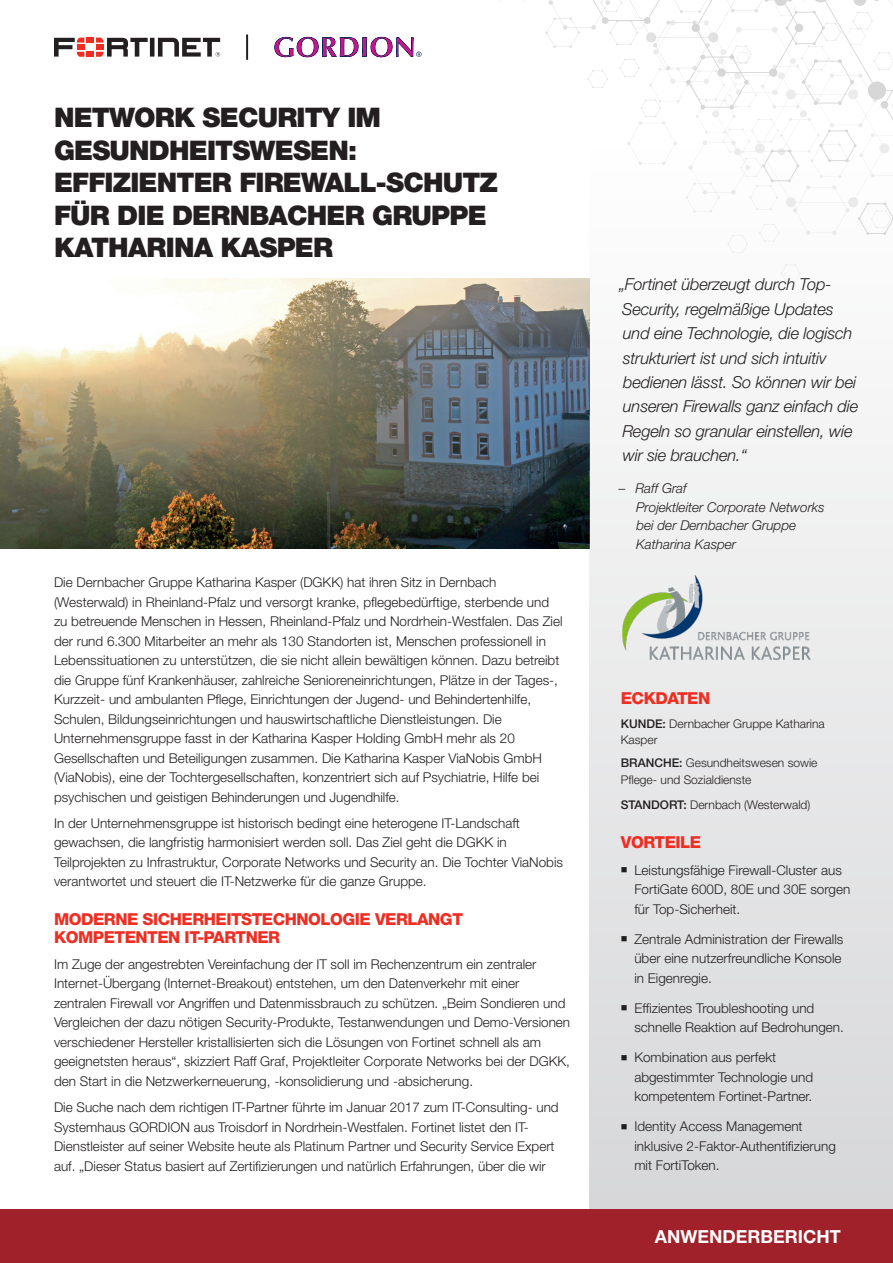
<style>
.page{position:relative;width:893px;height:1263px;background:#fff}
.page>*{position:absolute;margin:0;border:0;box-sizing:border-box;transform-origin:0 0}
.Main_Title{font:900 27px/32.4px "Helvetica Neue LT Pro";letter-spacing:-.03em;color:#231f20}
.t1{font:700 18px "Helvetica Neue LT Pro";color:#fff}
.INSET_QUOTE{font:italic 300 16.5px/24.5px "Helvetica Neue LT Pro";letter-spacing:-.01em;color:#231f20}
.Body_Copy_SUBHEAD__R{font:800 16.5px/18px "Helvetica Neue LT Pro";letter-spacing:-.03em;color:#ee2e22}
.SIDEBAR_SUBHEAD__RED{font:800 16.5px "Helvetica Neue LT Pro";letter-spacing:-.03em;color:#ee2e22}
.Body_Copy{font:300 13.5px/19.5px "Helvetica Neue LT Pro";color:#231f20}
.INSET_QUOTE_-_NAME{font:italic 300 13.5px/18.5px "Helvetica Neue LT Pro";color:#231f20}
.Body_Copy-2{font:300 12px/16.5px "Helvetica Neue LT Pro";color:#231f20}
.s1{font-weight:500}
</style>
<div class="page">
<div style="left:0;top:1209px;width:893px;height:54px;background:#a02129"></div>
<div style="left:86px;top:38px;width:8px;height:5px;background:#ee2e22"></div>
<div style="left:86px;top:52px;width:8px;height:5px;background:#ee2e22"></div>
<svg style="left:54px;top:38px;width:30px;height:19px"></svg>
<svg style="left:96px;top:38px;width:124px;height:19px"></svg>
<svg style="left:545px;top:0;width:348px;height:145px"></svg>
<img style="left:0;top:279px;width:589px;height:270px">
<div style="left:589px;top:145px;width:304px;height:1064px;background:linear-gradient(to bottom,#fefefe,#d7d7d9)"></div>
<img style="left:620px;top:572px;width:192px;height:91px">
<svg style="left:274px;top:37px;width:148px;height:20px"></svg>
<hr style="left:246px;top:34px;width:2px;height:26px;background:#231f20">
<p class="Main_Title" style="left:54px;top:101px;width:446px">NETWORK SECURITY IM<br>GESUNDHEITSWESEN:<br>EFFIZIENTER FIREWALL-SCHUTZ<br>FÜR DIE DERNBACHER GRUPPE<br>KATHARINA KASPER</p>
<p class="Body_Copy" style="left:54px;top:572px;width:510px">Die Dernbacher Gruppe Katharina Kasper (DGKK) hat ihren Sitz in Dernbach (Westerwald) in Rheinland-Pfalz und versorgt kranke, pflegebedürftige, sterbende und zu betreuende Menschen in Hessen, Rheinland-Pfalz und Nordrhein-Westfalen. Das Ziel der rund 6.300 Mitarbeiter an mehr als 130 Standorten ist, Menschen professionell in Lebenssituationen zu unterstützen, die sie nicht allein bewältigen können. Dazu betreibt die Gruppe fünf Krankenhäuser, zahlreiche Senioreneinrichtungen, Plätze in der Tages-, Kurzzeit- und ambulanten Pflege, Einrichtungen der Jugend- und Behindertenhilfe, Schulen, Bildungseinrichtungen und hauswirtschaftliche Dienstleistungen. Die Unternehmensgruppe fasst in der Katharina Kasper Holding GmbH mehr als 20<br>Gesellschaften und Beteiligungen zusammen. Die Katharina Kasper ViaNobis GmbH (ViaNobis), eine der Tochtergesellschaften, konzentriert sich auf Psychiatrie, Hilfe bei psychischen und geistigen Behinderungen und Jugendhilfe.</p>
<p class="Body_Copy" style="left:54px;top:813px;width:510px">In der Unternehmensgruppe ist historisch bedingt eine heterogene IT-Landschaft gewachsen, die langfristig harmonisiert werden soll. Das Ziel geht die DGKK in Teilprojekten zu Infrastruktur, Corporate Networks und Security an. Die Tochter ViaNobis verantwortet und steuert die IT-Netzwerke für die ganze Gruppe.</p>
<p class="Body_Copy_SUBHEAD__R" style="left:54px;top:910px;width:410px">MODERNE SICHERHEITSTECHNOLOGIE VERLANGT<br>KOMPETENTEN IT-PARTNER</p>
<p class="Body_Copy" style="left:54px;top:954px;width:518px">Im Zuge der angestrebten Vereinfachung der IT soll im Rechenzentrum ein zentraler Internet-Übergang (Internet-Breakout) entstehen, um den Datenverkehr mit einer zentralen Firewall vor Angriffen und Datenmissbrauch zu schützen. „Beim Sondieren und Vergleichen der dazu nötigen Security-Produkte, Testanwendungen und Demo-Versionen verschiedener Hersteller kristallisierten sich die Lösungen von Fortinet schnell als am geeignetsten heraus“, skizziert Raff Graf, Projektleiter Corporate Networks bei der DGKK, den Start in die Netzwerkerneuerung, -konsolidierung und -absicherung.</p>
<p class="Body_Copy" style="left:54px;top:1097px;width:506px">Die Suche nach dem richtigen IT-Partner führte im Januar 2017 zum IT-Consulting- und Systemhaus GORDION aus Troisdorf in Nordrhein-Westfalen. Fortinet listet den IT-Dienstleister auf seiner Website heute als Platinum Partner und Security Service Expert auf. „Dieser Status basiert auf Zertifizierungen und natürlich Erfahrungen, über die wir</p>
<p class="INSET_QUOTE" style="left:619px;top:272px;width:241px">„Fortinet überzeugt durch Top-<br>Security, regelmäßige Updates und eine Technologie, die logisch strukturiert ist und sich intuitiv bedienen lässt. So können wir bei unseren Firewalls ganz einfach die<br>Regeln so granular einstellen, wie wir sie brauchen.“</p>
<p class="INSET_QUOTE_-_NAME" style="left:636px;top:479px;width:190px;text-indent:-17px">– Raff Graf<br>Projektleiter Corporate Networks bei der Dernbacher Gruppe<br>Katharina Kasper</p>
<p class="SIDEBAR_SUBHEAD__RED" style="left:621px;top:689px;width:91px">ECKDATEN</p>
<p class="Body_Copy-2" style="left:621px;top:715px;width:205px"><span class="s1">KUNDE:</span> Dernbacher Gruppe Katharina<br>Kasper</p>
<p class="Body_Copy-2" style="left:621px;top:755px;width:198px"><span class="s1">BRANCHE:</span> Gesundheitswesen sowie<br>Pflege- und Sozialdienste</p>
<p class="Body_Copy-2" style="left:621px;top:796px;width:191px"><span class="s1">STANDORT:</span> Dernbach (Westerwald)</p>
<p class="SIDEBAR_SUBHEAD__RED" style="left:621px;top:833px;width:82px">VORTEILE</p>
<p class="Body_Copy" style="left:634px;top:860px;width:218px;text-indent:-14px">■ Leistungsfähige Firewall-Cluster aus<br>FortiGate 600D, 80E und 30E sorgen für Top-Sicherheit.</p>
<p class="Body_Copy" style="left:634px;top:929px;width:211px;text-indent:-14px">■ Zentrale Administration der Firewalls über eine nutzerfreundliche Konsole in Eigenregie.</p>
<p class="Body_Copy" style="left:634px;top:998px;width:211px;text-indent:-14px">■ Effizientes Troubleshooting und schnelle Reaktion auf Bedrohungen.</p>
<p class="Body_Copy" style="left:634px;top:1047px;width:180px;text-indent:-14px">■ Kombination aus perfekt abgestimmter Technologie und kompetentem Fortinet-Partner.</p>
<p class="Body_Copy" style="left:634px;top:1116px;width:203px;text-indent:-14px">■ Identity Access Management inklusive 2-Faktor-Authentifizierung mit FortiToken.</p>
<h2 class="t1" style="left:655px;top:1225px;width:187px">ANWENDERBERICHT</h2>
</div>
